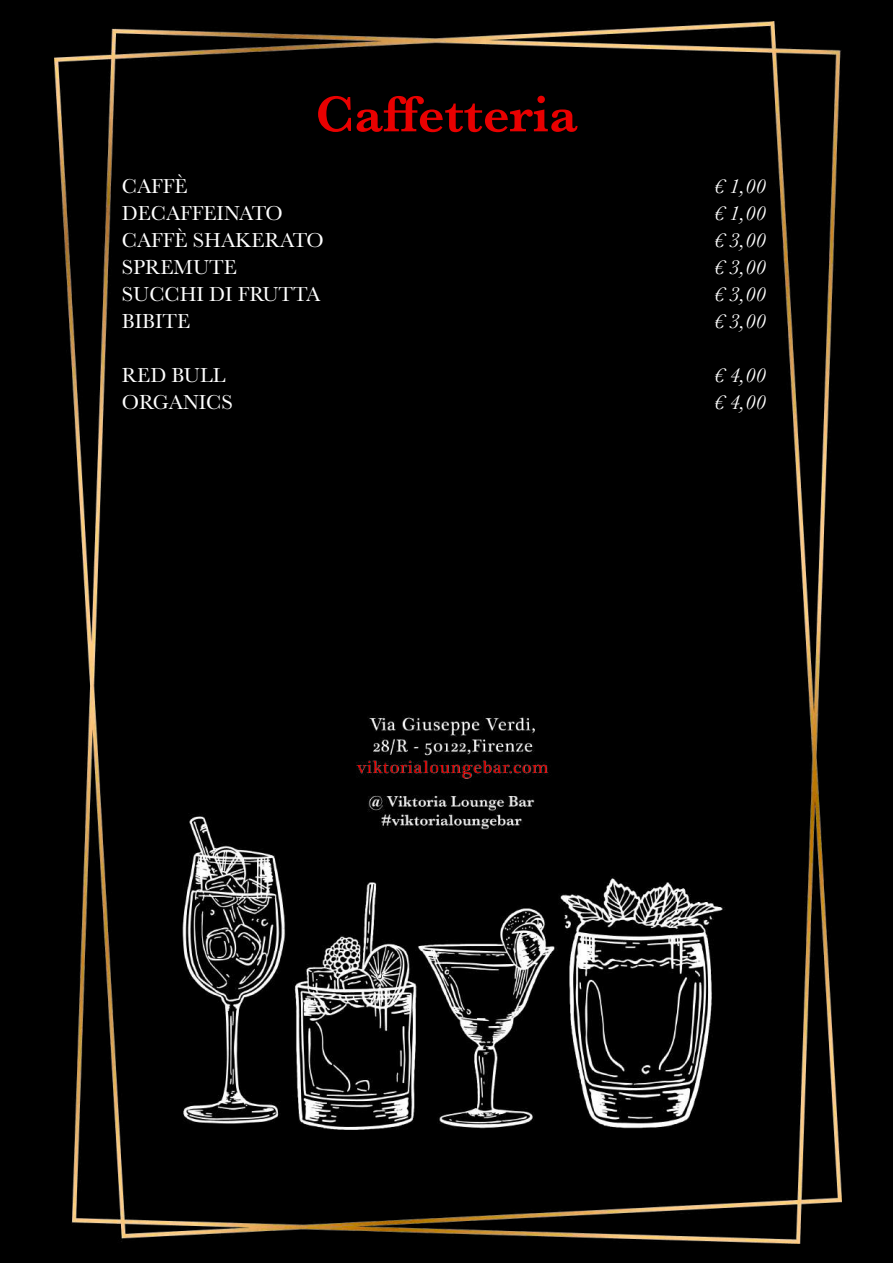
<style>
.page{position:relative;width:893px;height:1263px;background:#000}
.page>*{position:absolute;margin:0;border:0;box-sizing:border-box;transform-origin:0 0}
.t1{font:600 52.5px "Baskerville";color:#e90000}
.t2{font:21px/27px "Baskerville";color:#fff}
.t3{font:italic 21px/27px "Baskerville";color:#fff;text-align:justify}
</style>
<div class="page">
<img style="left:54px;top:21px;width:788px;height:1222px">
<img style="left:149px;top:705px;width:595px;height:456px">
<h1 class="t1" style="left:315px;top:77px;width:264px">Caffetteria</h1>
<p class="t2" style="left:122px;top:173px;width:203px">CAFFÈ<br>DECAFFEINATO<br>CAFFÈ SHAKERATO<br>SPREMUTE<br>SUCCHI DI FRUTTA<br>BIBITE</p>
<p class="t2" style="left:122px;top:362px;width:112px">RED BULL<br>ORGANICS</p>
<p class="t3" style="left:714px;top:173px;width:54px">€ 1,00 € 1,00 € 3,00 € 3,00 € 3,00 € 3,00</p>
<p class="t3" style="left:714px;top:362px;width:54px">€ 4,00 € 4,00</p>
</div>
